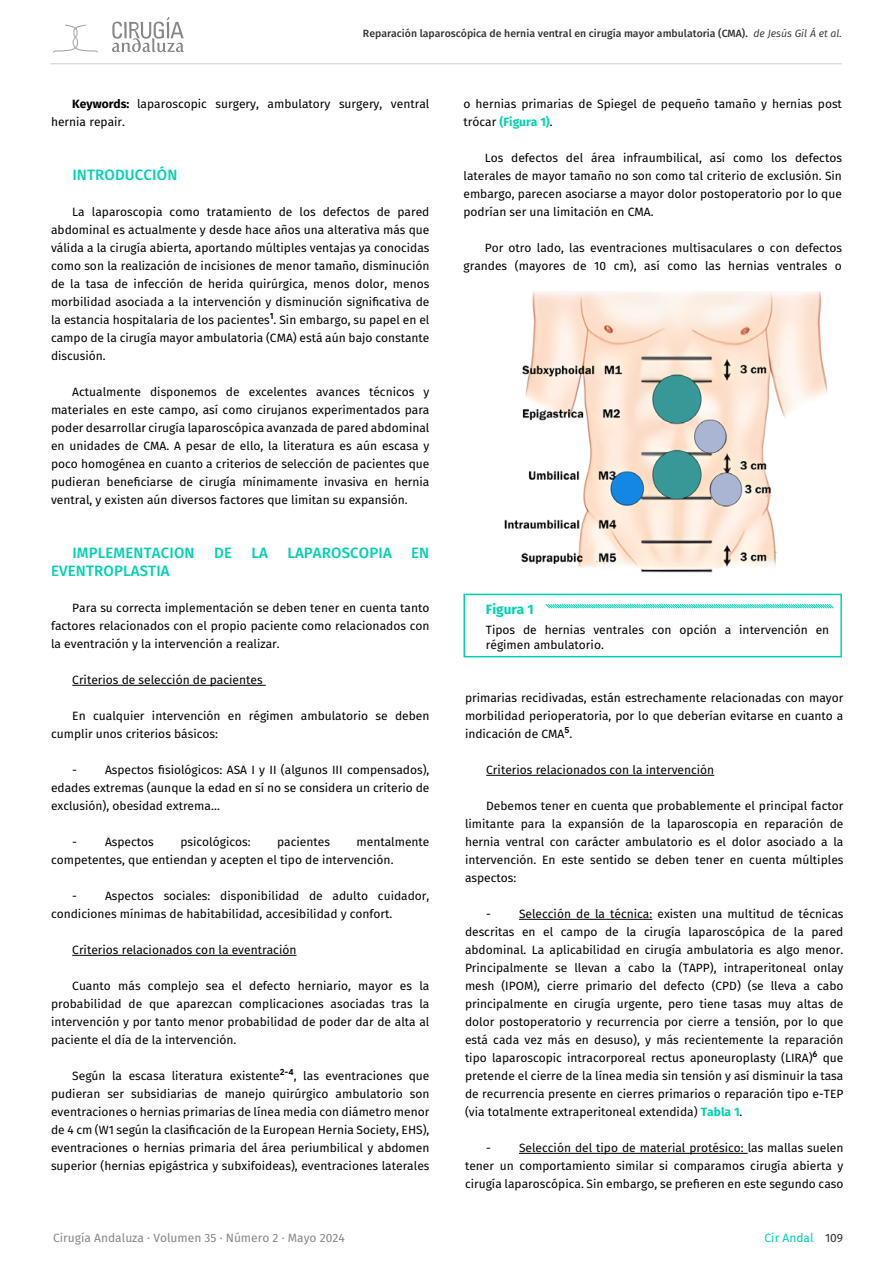
<style>
.page{position:relative;width:893px;height:1263px;background:#fff}
.page>*{position:absolute;margin:0;border:0;box-sizing:border-box;transform-origin:0 0}
.t1{font:500 15px "Fira Sans";letter-spacing:.01em;color:#00d1b2}
.t2{font:700 13.5px "Fira Sans";color:#00d1b2}
.t3{font:12px/18px "Fira Sans";color:#000;text-align:justify}
.t4{font:12px "Fira Sans";color:#878787}
.t5{font:12px "Fira Sans";color:#00d1b2}
.t6{font:500 10.5px "Fira Sans";color:#333}
.s1{font-weight:400;font-style:italic}
.s2{font-weight:700}
.s3{font-weight:700;color:#00d1b2}
.s4{color:#333}
</style>
<div class="page">
<svg style="left:53px;top:24px;width:45px;height:29px"></svg>
<svg style="left:112px;top:17px;width:72px;height:35px"></svg>
<hr style="left:50px;top:64px;width:792px;height:1px;background:#d1d1d1">
<hr style="left:72px;top:685px;width:194px;height:1px;background:#000">
<hr style="left:72px;top:955px;width:224px;height:1px;background:#000">
<div style="left:463px;top:594px;width:379px;height:63px;border:2px solid #00d1b2"></div>
<svg style="left:545px;top:604px;width:289px;height:5px"></svg>
<hr style="left:486px;top:775px;width:228px;height:1px;background:#000">
<hr style="left:519px;top:919px;width:133px;height:1px;background:#000">
<hr style="left:519px;top:1153px;width:229px;height:1px;background:#000">
<img style="left:504px;top:291px;width:324px;height:282px">
<p class="t6" style="left:363px;top:25px;width:481px">Reparación laparoscópica de hernia ventral en cirugía mayor ambulatoria (CMA). <span class="s1">de Jesús Gil Á et al.</span></p>
<p class="t3" style="left:51px;top:94px;width:380px;text-indent:21px"><span class="s2">Keywords:</span> laparoscopic surgery, ambulatory surgery, ventral hernia repair.</p>
<p class="t1" style="left:72px;top:163px;width:107px">INTRODUCCIÓN</p>
<p class="t3" style="left:51px;top:202px;width:380px;text-indent:21px">La laparoscopia como tratamiento de los defectos de pared abdominal es actualmente y desde hace años una alterativa más que válida a la cirugía abierta, aportando múltiples ventajas ya conocidas como son la realización de incisiones de menor tamaño, disminución de la tasa de infección de herida quirúrgica, menos dolor, menos morbilidad asociada a la intervención y disminución significativa de la estancia hospitalaria de los pacientes<sup>1</sup>. Sin embargo, su papel en el campo de la cirugía mayor ambulatoria (CMA) está aún bajo constante discusión.</p>
<p class="t3" style="left:51px;top:382px;width:380px;text-indent:21px">Actualmente disponemos de excelentes avances técnicos y materiales en este campo, así como cirujanos experimentados para poder desarrollar cirugía laparoscópica avanzada de pared abdominal en unidades de CMA. A pesar de ello, la literatura es aún escasa y poco homogénea en cuanto a criterios de selección de pacientes que pudieran beneficiarse de cirugía mínimamente invasiva en hernia ventral, y existen aún diversos factores que limitan su expansión.</p>
<p class="t1" style="left:72px;top:541px;width:124px">IMPLEMENTACION</p>
<p class="t1" style="left:214px;top:541px;width:19px">DE</p>
<p class="t1" style="left:251px;top:541px;width:18px">LA</p>
<p class="t1" style="left:287px;top:541px;width:106px">LAPAROSCOPIA</p>
<p class="t1" style="left:411px;top:541px;width:20px">EN</p>
<p class="t1" style="left:51px;top:559px;width:120px">EVENTROPLASTIA</p>
<p class="t3" style="left:51px;top:598px;width:380px;text-indent:21px">Para su correcta implementación se deben tener en cuenta tanto factores relacionados con el propio paciente como relacionados con la eventración y la intervención a realizar.</p>
<p class="t3" style="left:72px;top:670px;width:192px">Criterios de selección de pacientes</p>
<p class="t3" style="left:51px;top:706px;width:380px;text-indent:21px">En cualquier intervención en régimen ambulatorio se deben cumplir unos criterios básicos:</p>
<p class="t3" style="left:51px;top:760px;width:380px;text-indent:21px">- Aspectos fisiológicos: ASA I y II (algunos III compensados), edades extremas (aunque la edad en sí no se considera un criterio de exclusión), obesidad extrema…</p>
<p class="t3" style="left:72px;top:832px;width:83px">- Aspectos</p>
<p class="t3" style="left:180px;top:832px;width:72px">psicológicos:</p>
<p class="t3" style="left:277px;top:832px;width:54px">pacientes</p>
<p class="t3" style="left:51px;top:832px;width:380px;text-indent:305px">mentalmente competentes, que entiendan y acepten el tipo de intervención.</p>
<p class="t3" style="left:51px;top:886px;width:380px;text-indent:21px">- Aspectos sociales: disponibilidad de adulto cuidador, condiciones mínimas de habitabilidad, accesibilidad y confort.</p>
<p class="t3" style="left:72px;top:940px;width:226px">Criterios relacionados con la eventración</p>
<p class="t3" style="left:51px;top:976px;width:380px;text-indent:21px">Cuanto más complejo sea el defecto herniario, mayor es la probabilidad de que aparezcan complicaciones asociadas tras la intervención y por tanto menor probabilidad de poder dar de alta al paciente el día de la intervención.</p>
<p class="t3" style="left:51px;top:1066px;width:380px;text-indent:21px">Según la escasa literatura existente<sup>2-4</sup>, las eventraciones que pudieran ser subsidiarias de manejo quirúrgico ambulatorio son eventraciones o hernias primarias de línea media con diámetro menor de 4 cm (W1 según la clasificación de la European Hernia Society, EHS), eventraciones o hernias primaria del área periumbilical y abdomen superior (hernias epigástrica y subxifoideas), eventraciones laterales</p>
<p class="t3" style="left:463px;top:94px;width:380px">o hernias primarias de Spiegel de pequeño tamaño y hernias post trócar <span class="s3">(Figura 1)</span>.</p>
<p class="t3" style="left:463px;top:148px;width:380px;text-indent:21px">Los defectos del área infraumbilical, así como los defectos laterales de mayor tamaño no son como tal criterio de exclusión. Sin embargo, parecen asociarse a mayor dolor postoperatorio por lo que podrían ser una limitación en CMA.</p>
<p class="t3" style="left:463px;top:238px;width:380px;text-align:right">Por otro lado, las eventraciones multisaculares o con defectos grandes (mayores de 10 cm), así como las hernias ventrales o</p>
<p class="t2" style="left:486px;top:598px;width:49px">Figura 1</p>
<p class="t3" style="left:486px;top:623px;width:345px;line-height:14.4px">Tipos de hernias ventrales con opción a intervención en régimen ambulatorio.</p>
<p class="t3" style="left:465px;top:688px;width:380px">primarias recidivadas, están estrechamente relacionadas con mayor morbilidad perioperatoria, por lo que deberían evitarse en cuanto a indicación de CMA<sup>5</sup>.</p>
<p class="t3" style="left:486px;top:760px;width:230px">Criterios relacionados con la intervención</p>
<p class="t3" style="left:465px;top:796px;width:380px;text-indent:21px">Debemos tener en cuenta que probablemente el principal factor limitante para la expansión de la laparoscopia en reparación de hernia ventral con carácter ambulatorio es el dolor asociado a la intervención. En este sentido se deben tener en cuenta múltiples aspectos:</p>
<p class="t3" style="left:465px;top:904px;width:380px;text-indent:21px">- Selección de la técnica: existen una multitud de técnicas descritas en el campo de la cirugía laparoscópica de la pared abdominal. La aplicabilidad en cirugía ambulatoria es algo menor.<br>Principalmente se llevan a cabo la (TAPP), intraperitoneal onlay mesh (IPOM), cierre primario del defecto (CPD) (se lleva a cabo principalmente en cirugía urgente, pero tiene tasas muy altas de dolor postoperatorio y recurrencia por cierre a tensión, por lo que está cada vez más en desuso), y más recientemente la reparación tipo laparoscopic intracorporeal rectus aponeuroplasty (LIRA)<sup>6</sup> que pretende el cierre de la línea media sin tensión y así disminuir la tasa de recurrencia presente en cierres primarios o reparación tipo e-TEP (via totalmente extraperitoneal extendida) <span class="s3">Tabla 1</span>.</p>
<p class="t3" style="left:465px;top:1138px;width:380px;text-indent:21px">- Selección del tipo de material protésico: las mallas suelen tener un comportamiento similar si comparamos cirugía abierta y cirugía laparoscópica. Sin embargo, se prefieren en este segundo caso</p>
<p class="t4" style="left:53px;top:1229px;width:293px">Cirugía Andaluza · Volumen 35 · Número 2 · Mayo 2024</p>
<p class="t5" style="left:765px;top:1229px;width:80px">Cir Andal <span class="s4">109</span></p>
</div>
